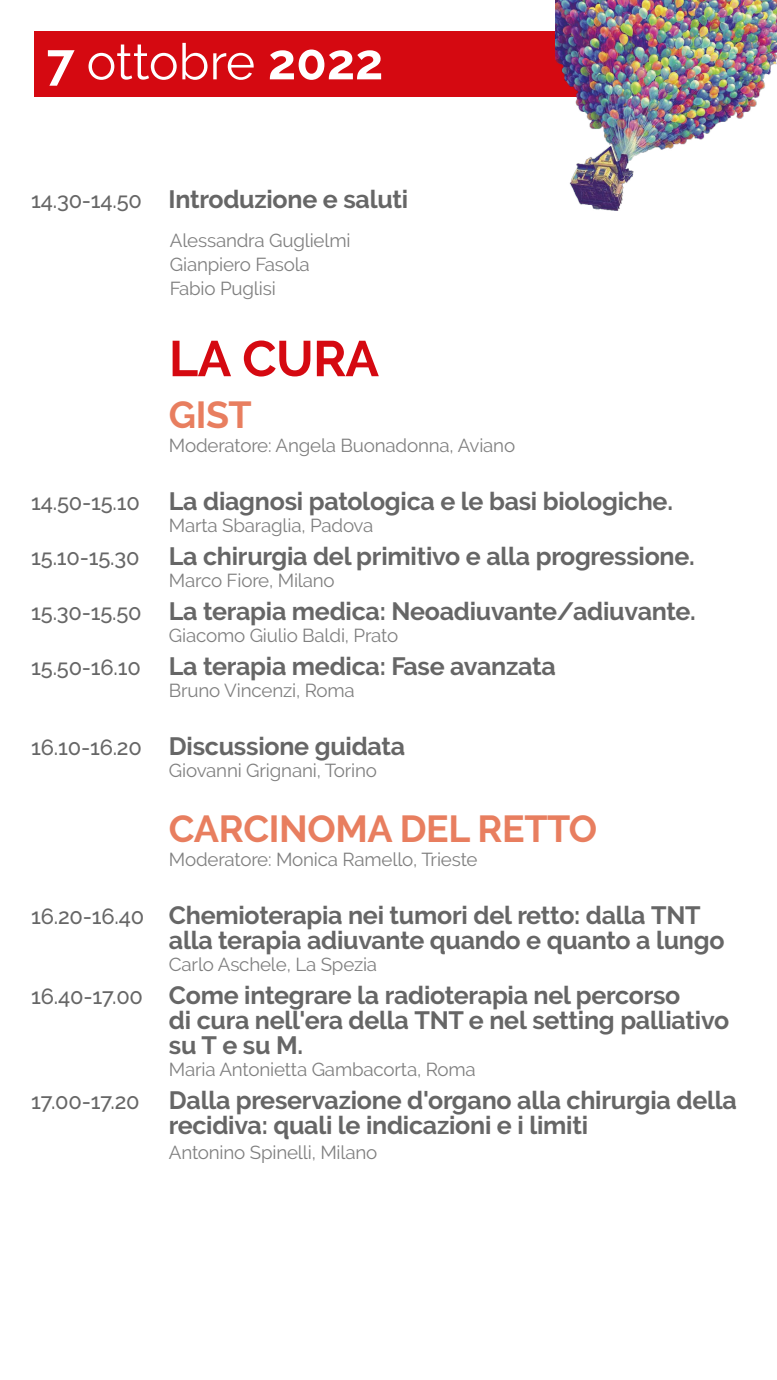
<style>
.page{position:relative;width:777px;height:1380px;background:#fff}
.page>*{position:absolute;margin:0;border:0;box-sizing:border-box;transform-origin:0 0}
.t1{font:50px "Raleway";letter-spacing:-.005em;color:#fff}
.t2{font:700 50px "Raleway";letter-spacing:-.01em;color:#d50911}
.t3{font:700 37.5px "Raleway";letter-spacing:-.01em;color:#e87e5f}
.t4{font:700 25px/25px "Raleway";letter-spacing:-.01em;color:#666}
.t5{font:18.75px/23.8px "Raleway";letter-spacing:-.01em;color:#808080}
.s1{font-weight:700}
.s2{font-weight:500;font-size:21.88px}
</style>
<div class="page">
<div style="left:34px;top:31px;width:678px;height:65px;background:#d50911"></div>
<img style="left:555px;top:0;width:221px;height:211px">
<h1 class="t1" style="left:46px;top:33px;width:338px"><span class="s1">7</span> ottobre <span class="s1">2022</span></h1>
<p class="t4" style="left:31px;top:187px;width:378px"><span class="s2">14.30-14.50</span> Introduzione e saluti</p>
<p class="t5" style="left:170px;top:229px;width:182px">Alessandra Guglielmi<br>Gianpiero Fasola<br>Fabio Puglisi</p>
<h1 class="t2" style="left:169px;top:330px;width:211px">LA CURA</h1>
<h2 class="t3" style="left:169px;top:394px;width:84px">GIST</h2>
<p class="t5" style="left:169px;top:433px;width:347px">Moderatore: Angela Buonadonna, Aviano</p>
<p class="t4" style="left:31px;top:489px;width:643px"><span class="s2">14.50-15.10</span> La diagnosi patologica e le basi biologiche.</p>
<p class="t5" style="left:169px;top:514px;width:206px">Marta Sbaraglia, Padova</p>
<p class="t4" style="left:31px;top:544px;width:664px"><span class="s2">15.10-15.30</span> La chirurgia del primitivo e alla progressione.</p>
<p class="t5" style="left:169px;top:569px;width:167px">Marco Fiore, Milano</p>
<p class="t4" style="left:31px;top:599px;width:666px"><span class="s2">15.30-15.50</span> La terapia medica: Neoadiuvante/adiuvante.</p>
<p class="t5" style="left:169px;top:624px;width:231px">Giacomo Giulio Baldi, Prato</p>
<p class="t4" style="left:31px;top:654px;width:526px"><span class="s2">15.50-16.10</span> La terapia medica: Fase avanzata</p>
<p class="t5" style="left:169px;top:679px;width:187px">Bruno Vincenzi, Roma</p>
<p class="t4" style="left:31px;top:734px;width:375px"><span class="s2">16.10-16.20</span> Discussione guidata</p>
<p class="t5" style="left:169px;top:759px;width:210px">Giovanni Grignani, Torino</p>
<h2 class="t3" style="left:169px;top:807px;width:429px">CARCINOMA DEL RETTO</h2>
<p class="t5" style="left:169px;top:847px;width:310px">Moderatore: Monica Ramello, Trieste</p>
<p class="t4" style="left:169px;top:903px;width:557px;text-indent:-137px"><span class="s2">16.20-16.40</span> Chemioterapia nei tumori del retto: dalla TNT alla terapia adiuvante quando e quanto a lungo</p>
<p class="t5" style="left:169px;top:952px;width:210px">Carlo Aschele, La Spezia</p>
<p class="t4" style="left:169px;top:983px;width:561px;text-indent:-138px"><span class="s2">16.40-17.00</span> Come integrare la radioterapia nel percorso<br>di cura nell'era della TNT e nel setting palliativo suT e su M.</p>
<p class="t5" style="left:169px;top:1057px;width:308px">Maria Antonietta Gambacorta, Roma</p>
<p class="t4" style="left:31px;top:1088px;width:706px;text-align:center"><span class="s2">17.00-17.20</span> Dalla preservazione d'organo alla chirurgia della recidiva: quali le indicazioni e i limiti</p>
<p class="t5" style="left:169px;top:1140px;width:210px">Antonino Spinelli, Milano</p>
</div>
